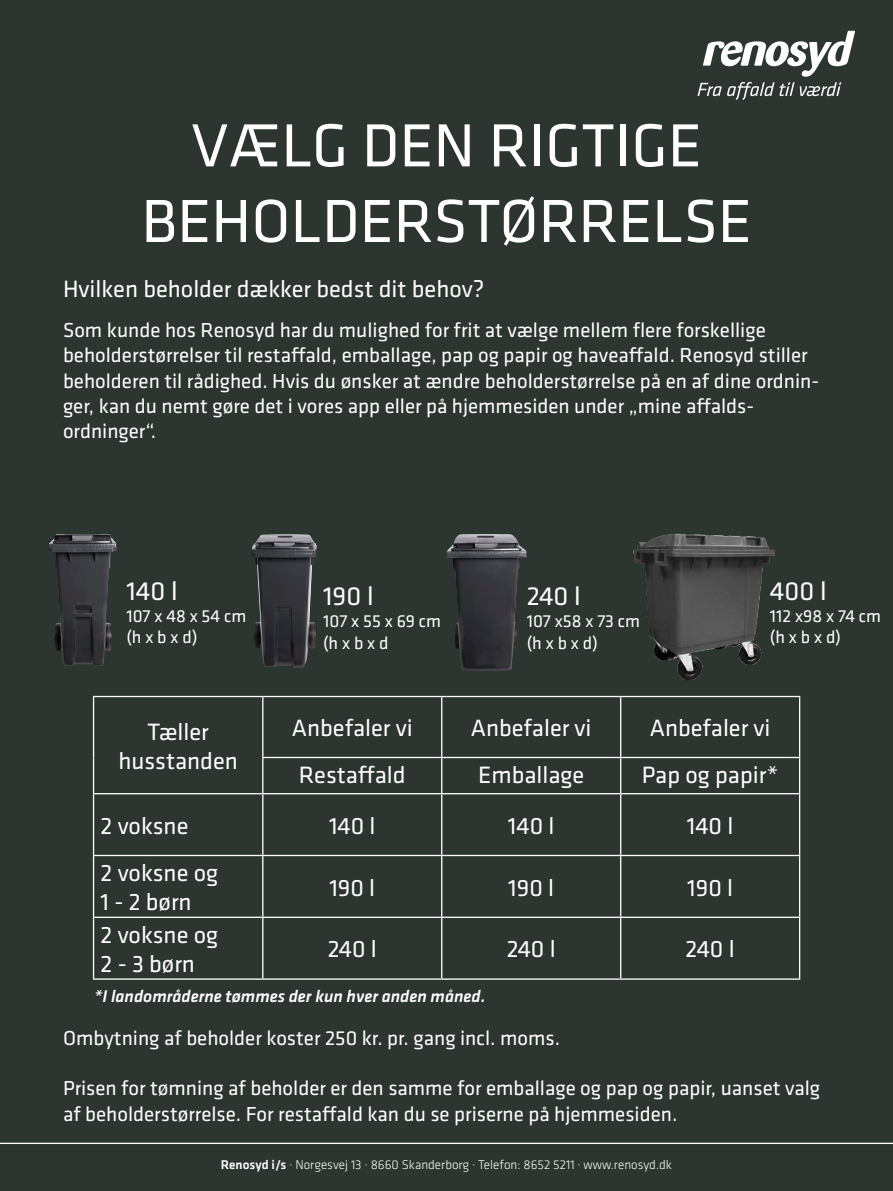
<style>
.page{position:relative;width:893px;height:1191px;background:#2c3530}
.page>*{position:absolute;margin:0;border:0;box-sizing:border-box;transform-origin:0 0}
.t1{font:63px/75.6px "Klavika";color:#fff;text-align:center}
.t2{font:26.95px "Klavika";color:#fff}
.t3{font:24.5px/29.4px "Klavika";color:#fff}
.t4{font:21px/25.2px "Klavika";color:#fff}
.t5{font:18.03px "Klavika";color:#fff}
.t6{font:italic 500 17.5px "Klavika";color:#fff}
.t7{font:17.5px "Klavika";color:#fff}
.t8{font:300 13.12px "Klavika";color:#fff}
.s1{font-weight:500}
</style>
<div class="page">
<svg style="left:697px;top:31px;width:158px;height:69px"></svg>
<img style="left:48px;top:534px;width:62px;height:132px">
<img style="left:252px;top:534px;width:58px;height:134px">
<img style="left:446px;top:534px;width:72px;height:137px">
<img style="left:628px;top:525px;width:147px;height:160px">
<hr style="left:0;top:1142px;width:893px;height:2px;background:#fff">
<hr style="left:93px;top:696px;width:170px;height:1px;background:#fff">
<hr style="left:93px;top:697px;width:1px;height:60px;background:#fff">
<hr style="left:263px;top:696px;width:179px;height:1px;background:#fff">
<hr style="left:262px;top:697px;width:1px;height:60px;background:#fff">
<hr style="left:442px;top:696px;width:179px;height:1px;background:#fff">
<hr style="left:441px;top:697px;width:1px;height:60px;background:#fff">
<hr style="left:621px;top:696px;width:179px;height:1px;background:#fff">
<hr style="left:620px;top:697px;width:1px;height:60px;background:#fff">
<hr style="left:799px;top:697px;width:1px;height:60px;background:#fff">
<hr style="left:93px;top:757px;width:1px;height:36px;background:#fff">
<hr style="left:262px;top:757px;width:180px;height:1px;background:#fff">
<hr style="left:262px;top:758px;width:1px;height:35px;background:#fff">
<hr style="left:442px;top:757px;width:179px;height:1px;background:#fff">
<hr style="left:441px;top:758px;width:1px;height:35px;background:#fff">
<hr style="left:621px;top:757px;width:179px;height:1px;background:#fff">
<hr style="left:620px;top:758px;width:1px;height:35px;background:#fff">
<hr style="left:799px;top:758px;width:1px;height:35px;background:#fff">
<hr style="left:93px;top:793px;width:170px;height:1px;background:#fff">
<hr style="left:93px;top:794px;width:1px;height:61px;background:#fff">
<hr style="left:263px;top:793px;width:179px;height:1px;background:#fff">
<hr style="left:262px;top:794px;width:1px;height:61px;background:#fff">
<hr style="left:442px;top:793px;width:179px;height:1px;background:#fff">
<hr style="left:441px;top:794px;width:1px;height:61px;background:#fff">
<hr style="left:621px;top:793px;width:179px;height:1px;background:#fff">
<hr style="left:620px;top:794px;width:1px;height:61px;background:#fff">
<hr style="left:799px;top:794px;width:1px;height:61px;background:#fff">
<hr style="left:93px;top:855px;width:170px;height:1px;background:#fff">
<hr style="left:93px;top:856px;width:1px;height:60px;background:#fff">
<hr style="left:263px;top:855px;width:179px;height:1px;background:#fff">
<hr style="left:262px;top:856px;width:1px;height:60px;background:#fff">
<hr style="left:442px;top:855px;width:179px;height:1px;background:#fff">
<hr style="left:441px;top:856px;width:1px;height:60px;background:#fff">
<hr style="left:621px;top:855px;width:179px;height:1px;background:#fff">
<hr style="left:620px;top:856px;width:1px;height:60px;background:#fff">
<hr style="left:799px;top:856px;width:1px;height:60px;background:#fff">
<hr style="left:93px;top:916px;width:170px;height:2px;background:#fff">
<hr style="left:93px;top:918px;width:1px;height:60px;background:#fff">
<hr style="left:263px;top:916px;width:179px;height:2px;background:#fff">
<hr style="left:262px;top:918px;width:1px;height:60px;background:#fff">
<hr style="left:442px;top:916px;width:179px;height:2px;background:#fff">
<hr style="left:441px;top:918px;width:1px;height:60px;background:#fff">
<hr style="left:621px;top:916px;width:179px;height:2px;background:#fff">
<hr style="left:620px;top:918px;width:1px;height:60px;background:#fff">
<hr style="left:799px;top:918px;width:1px;height:60px;background:#fff">
<hr style="left:93px;top:978px;width:170px;height:1px;background:#fff">
<hr style="left:263px;top:978px;width:179px;height:1px;background:#fff">
<hr style="left:442px;top:978px;width:179px;height:1px;background:#fff">
<hr style="left:621px;top:978px;width:179px;height:1px;background:#fff">
<p class="t1" style="left:141px;top:106px;width:612px">VÆLG DEN RIGTIGE<br>BEHOLDERSTØRRELSE</p>
<p class="t3" style="left:63px;top:273px;width:423px">Hvilken beholder dækker bedst dit behov?</p>
<p class="t4" style="left:63px;top:317px;width:758px">Som kunde hos Renosyd har du mulighed for frit at vælge mellem flere forskellige beholderstørrelser til restaffald, emballage, pap og papir og haveaffald. Renosyd stiller beholderen til rådighed. Hvis du ønsker at ændre beholderstørrelse på en af dine ordnin&shy;ger, kan du nemt gøre det i vores app eller på hjemmesiden under „mine affalds&shy;ordninger“.</p>
<p class="t2" style="left:126px;top:573px;width:53px">140 l</p>
<p class="t5" style="left:126px;top:604px;width:121px">107 x 48 x 54 cm</p>
<p class="t5" style="left:126px;top:625px;width:73px">(h x b x d)</p>
<p class="t3" style="left:148px;top:716px;width:63px">Tæller</p>
<p class="t3" style="left:118px;top:745px;width:121px">husstanden</p>
<p class="t2" style="left:323px;top:579px;width:52px">190 l</p>
<p class="t5" style="left:323px;top:609px;width:120px">107 x 55 x 69 cm</p>
<p class="t5" style="left:323px;top:631px;width:67px">(h x b x d</p>
<p class="t2" style="left:527px;top:579px;width:56px">240 l</p>
<p class="t5" style="left:527px;top:609px;width:115px">107 x58 x 73 cm</p>
<p class="t5" style="left:527px;top:631px;width:73px">(h x b x d)</p>
<p class="t2" style="left:770px;top:573px;width:58px">400 l</p>
<p class="t5" style="left:770px;top:604px;width:113px">112 x98 x 74 cm</p>
<p class="t5" style="left:770px;top:625px;width:73px">(h x b x d)</p>
<p class="t3" style="left:292px;top:712px;width:122px">Anbefaler vi</p>
<p class="t3" style="left:471px;top:712px;width:122px">Anbefaler vi</p>
<p class="t3" style="left:650px;top:712px;width:122px">Anbefaler vi</p>
<p class="t3" style="left:299px;top:759px;width:108px">Restaffald</p>
<p class="t3" style="left:478px;top:759px;width:108px">Emballage</p>
<p class="t3" style="left:642px;top:759px;width:138px">Pap og papir*</p>
<p class="t3" style="left:101px;top:810px;width:89px">2 voksne</p>
<p class="t3" style="left:329px;top:810px;width:48px">140 l</p>
<p class="t3" style="left:508px;top:810px;width:48px">140 l</p>
<p class="t3" style="left:687px;top:810px;width:48px">140 l</p>
<p class="t3" style="left:101px;top:857px;width:119px">2 voksne og<br>1 - 2 børn</p>
<p class="t3" style="left:329px;top:872px;width:47px">190 l</p>
<p class="t3" style="left:508px;top:872px;width:47px">190 l</p>
<p class="t3" style="left:687px;top:872px;width:47px">190 l</p>
<p class="t3" style="left:101px;top:919px;width:119px">2 voksne og<br>2 - 3 børn</p>
<p class="t3" style="left:328px;top:933px;width:51px">240 l</p>
<p class="t3" style="left:507px;top:933px;width:51px">240 l</p>
<p class="t3" style="left:686px;top:933px;width:51px">240 l</p>
<p class="t6" style="left:94px;top:984px;width:393px">*I landområderne tømmes der kun hver anden måned.</p>
<p class="t4" style="left:63px;top:1024px;width:499px">Ombytning af beholder koster 250 kr. pr. gang incl. moms.</p>
<p class="t4" style="left:63px;top:1075px;width:759px">Prisen for tømning af beholder er den samme for emballage og pap og papir, uanset valg af beholderstørrelse. For restaffald kan du se priserne på hjemmesiden.</p>
<p class="t7" style="left:40px;top:1102px;width:305px">Denne størrelse tilbydes ikke til emballage</p>
<p class="t8" style="left:221px;top:1156px;width:453px"><span class="s1">Renosyd i/s</span> · Norgesvej 13 · 8660 Skanderborg · Telefon: 8652 5211 · www.renosyd.dk</p>
</div>
